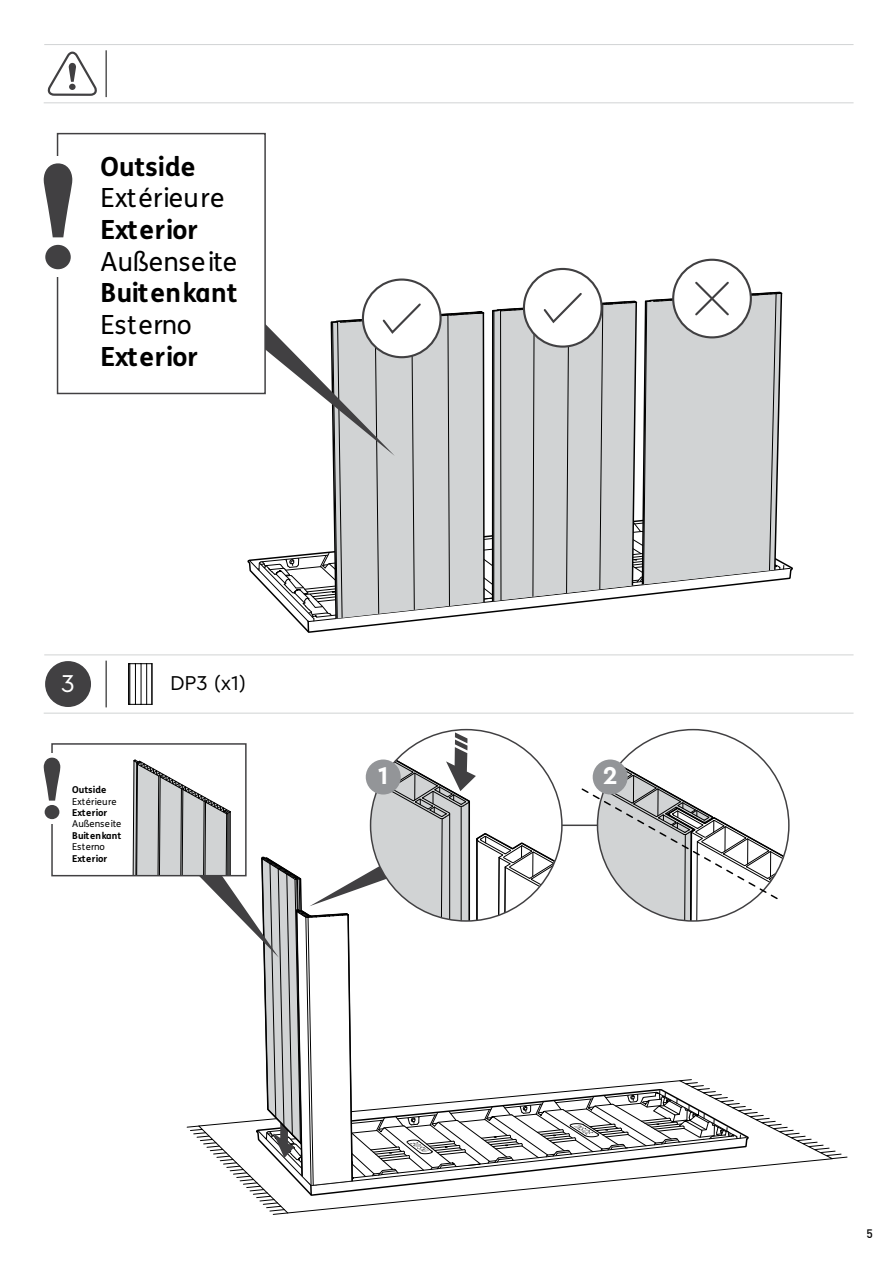
<style>
.page{position:relative;width:893px;height:1263px;background:#fff}
.page>*{position:absolute;margin:0;border:0;box-sizing:border-box;transform-origin:0 0}
.t1{font:700 26.4px "FS Me Pro";color:#000}
.t2{font:26.4px "FS Me Pro";letter-spacing:.005em;color:#000}
.t3{font:700 25.5px "Cera PRO";color:#fff}
.t4{font:25.5px "Cera Pro";color:#fff}
.t5{font:21px "Cera Pro";color:#000}
.t6{font:500 12px "DIN";color:#000}
.t7{font:700 9.45px "FS Me Pro";color:#000}
.t8{font:9.45px "FS Me Pro";letter-spacing:.005em;color:#000}
</style>
<div class="page">
<svg style="left:47px;top:51px;width:50px;height:45px"></svg>
<div style="left:69px;top:84px;width:7px;height:6px;background:#414042;border-radius:50%"></div>
<hr style="left:106px;top:50px;width:1px;height:47px;background:#000">
<hr style="left:44px;top:102px;width:809px;height:1px;background:#d1d3d4">
<hr style="left:44px;top:44px;width:809px;height:1px;background:#d1d3d4">
<svg style="left:524px;top:269px;width:78px;height:78px"></svg>
<div style="left:57px;top:133px;width:209px;height:261px;border:1px solid #414042"></div>
<div style="left:52px;top:156px;width:12px;height:121px;background:#fff"></div>
<svg style="left:44px;top:163px;width:28px;height:74px"></svg>
<div style="left:45px;top:245px;width:26px;height:24px;background:#414042;border-radius:50%"></div>
<hr style="left:106px;top:661px;width:1px;height:46px;background:#000">
<div style="left:45px;top:661px;width:46px;height:46px;background:#414042;border-radius:50%"></div>
<hr style="left:44px;top:713px;width:809px;height:1px;background:#d1d3d4">
<hr style="left:44px;top:654px;width:809px;height:1px;background:#d1d3d4">
<hr style="left:128px;top:664px;width:1px;height:40px;background:#000">
<hr style="left:141px;top:664px;width:1px;height:40px;background:#000">
<hr style="left:135px;top:664px;width:1px;height:40px;background:#000">
<hr style="left:130px;top:664px;width:1px;height:40px;background:#000">
<hr style="left:152px;top:664px;width:1px;height:40px;background:#000">
<hr style="left:146px;top:664px;width:1px;height:40px;background:#000">
<svg style="left:129px;top:663px;width:24px;height:1px"></svg>
<svg style="left:129px;top:704px;width:24px;height:1px"></svg>
<svg style="left:249px;top:280px;width:542px;height:353px"></svg>
<svg style="left:44px;top:758px;width:16px;height:43px"></svg>
<div style="left:45px;top:805px;width:14px;height:14px;background:#414042;border-radius:50%"></div>
<svg style="left:133px;top:730px;width:714px;height:485px"></svg>
<hr style="left:562px;top:824px;width:36px;height:2px;background:#414042">
<div style="left:366px;top:759px;width:35px;height:35px;background:#939598;border-radius:50%"></div>
<p class="t1" style="left:101px;top:151px;width:96px">Outside</p>
<p class="t2" style="left:101px;top:183px;width:125px">Extérieure</p>
<p class="t1" style="left:101px;top:214px;width:99px">Exterior</p>
<p class="t2" style="left:101px;top:246px;width:138px">Außenseite</p>
<p class="t1" style="left:101px;top:278px;width:138px">Buitenkant</p>
<p class="t2" style="left:101px;top:310px;width:93px">Esterno</p>
<p class="t1" style="left:101px;top:341px;width:99px">Exterior</p>
<p class="t4" style="left:61px;top:673px;width:15px">3</p>
<p class="t5" style="left:170px;top:675px;width:78px">DP3 (x1)</p>
<p class="t7" style="left:72px;top:784px;width:36px">Outside</p>
<p class="t8" style="left:72px;top:796px;width:46px">Extérieure</p>
<p class="t7" style="left:72px;top:807px;width:36px">Exterior</p>
<p class="t8" style="left:72px;top:819px;width:51px">Außenseite</p>
<p class="t7" style="left:72px;top:830px;width:51px">Buitenkant</p>
<p class="t8" style="left:72px;top:841px;width:34px">Esterno</p>
<p class="t7" style="left:72px;top:853px;width:36px">Exterior</p>
<p class="t3" style="left:378px;top:761px;width:12px">1</p>
<p class="t3" style="left:603px;top:761px;width:16px">2</p>
<p class="t6" style="left:866px;top:1227px;width:8px">5</p>
</div>
